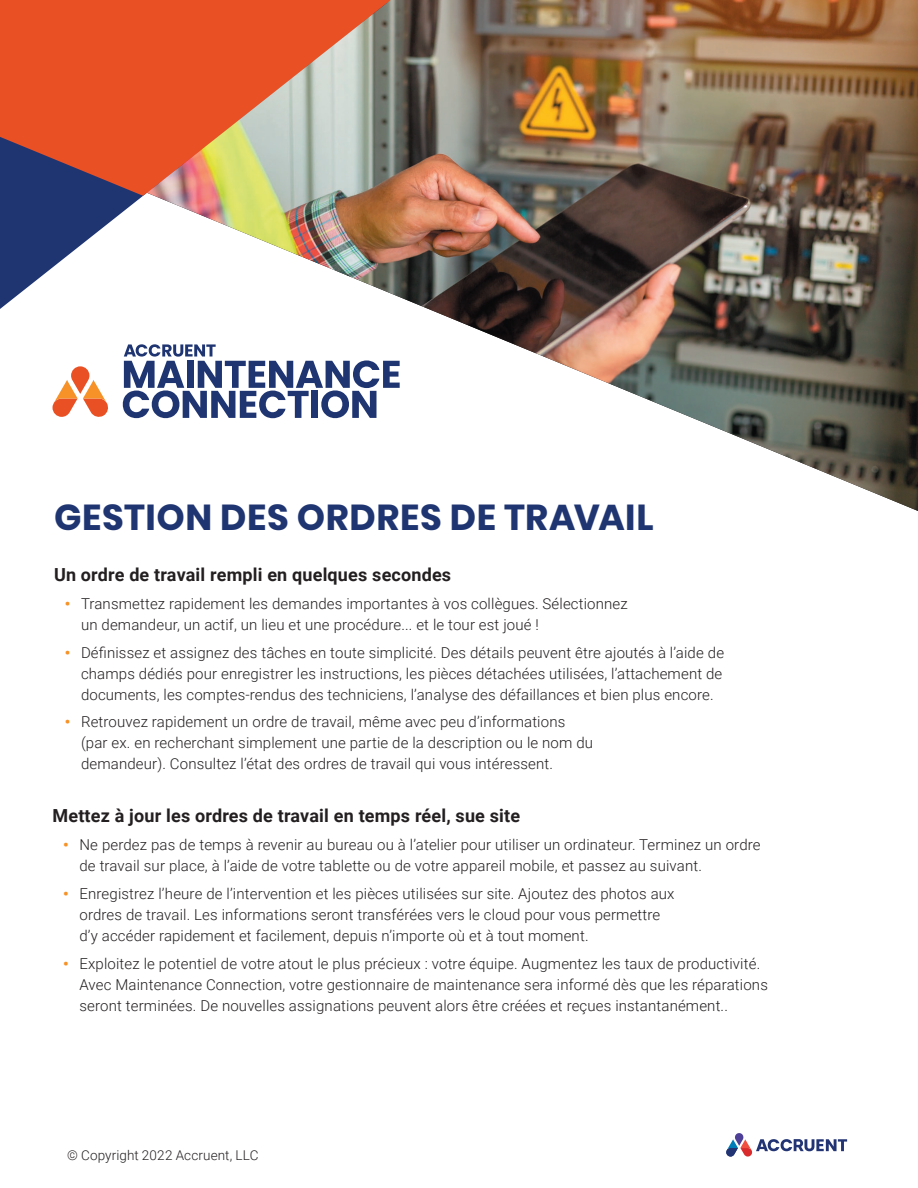
<style>
.page{position:relative;width:918px;height:1188px;background:#fff}
.page>*{position:absolute;margin:0;border:0;box-sizing:border-box;transform-origin:0 0}
.Heading1{font:700 36px "Poppins";letter-spacing:.015em;color:#1f3572}
.Bodycopy{font:700 18px "Roboto";letter-spacing:.01em;color:#231f20}
.t1{font:300 15px/21px "Roboto";letter-spacing:.01em;color:#231f20}
.Footer_Copyrite{font:300 13.5px "Roboto";letter-spacing:.01em;color:#231f20}
.s1{font-weight:900;color:#f69227}
</style>
<div class="page">
<img style="left:164px;top:0;width:754px;height:511px">
<img style="left:0;top:196px;width:388px;height:133px">
<svg style="left:0;top:0;width:391px;height:196px;background:#ce7151"></svg>
<svg style="left:726px;top:1133px;width:121px;height:24px"></svg>
<svg style="left:52px;top:366px;width:56px;height:51px"></svg>
<svg style="left:122px;top:344px;width:278px;height:74px"></svg>
<p class="Heading1" style="left:54px;top:496px;width:601px">GESTION DES ORDRES DE TRAVAIL</p>
<p class="Bodycopy" style="left:54px;top:562px;width:399px">Un ordre de travail rempli en quelques secondes</p>
<p class="t1" style="left:81px;top:592px;width:548px;text-indent:-16px"><span class="s1">•</span> Transmettez rapidement les demandes importantes à vos collègues. Sélectionnez un demandeur, un actif, un lieu et une procédure... et le tour est joué !</p>
<p class="t1" style="left:81px;top:641px;width:645px;text-align:justify;text-indent:-16px"><span class="s1">•</span> Définissez et assignez des tâches en toute simplicité. Des détails peuvent être ajoutés à l’aide de champs dédiés pour enregistrer les instructions, les pièces détachées utilisées, l’attachement de documents, les comptes-rendus des techniciens, l’analyse des défaillances et bien plus encore.</p>
<p class="t1" style="left:81px;top:711px;width:514px;text-indent:-16px"><span class="s1">•</span> Retrouvez rapidement un ordre de travail, même avec peu d’informations (par ex. en recherchant simplement une partie de la description ou le nom du demandeur). Consultez l’état des ordres de travail qui vous intéressent.</p>
<p class="Bodycopy" style="left:52px;top:803px;width:469px">Mettez à jour les ordres de travail en temps réel, sue site</p>
<p class="t1" style="left:80px;top:834px;width:683px;text-indent:-16px"><span class="s1">•</span> Ne perdez pas de temps à revenir au bureau ou à l’atelier pour utiliser un ordinateur. Terminez un ordre de travail sur place, à l’aide de votre tablette ou de votre appareil mobile, et passez au suivant.</p>
<p class="t1" style="left:80px;top:883px;width:597px;text-indent:-16px"><span class="s1">•</span> Enregistrez l’heure de l’intervention et les pièces utilisées sur site. Ajoutez des photos aux ordres de travail. Les informations seront transférées vers le cloud pour vous permettre d’y accéder rapidement et facilement, depuis n’importe où et à tout moment.</p>
<p class="t1" style="left:80px;top:952px;width:690px;text-indent:-16px"><span class="s1">•</span> Exploitez le potentiel de votre atout le plus précieux : votre équipe. Augmentez les taux de productivité.<br>Avec Maintenance Connection, votre gestionnaire de maintenance sera informé dès que les réparations seront terminées. De nouvelles assignations peuvent alors être créées et reçues instantanément..</p>
<p class="Footer_Copyrite" style="left:67px;top:1146px;width:193px">© Copyright 2022 Accruent, LLC</p>
</div>
